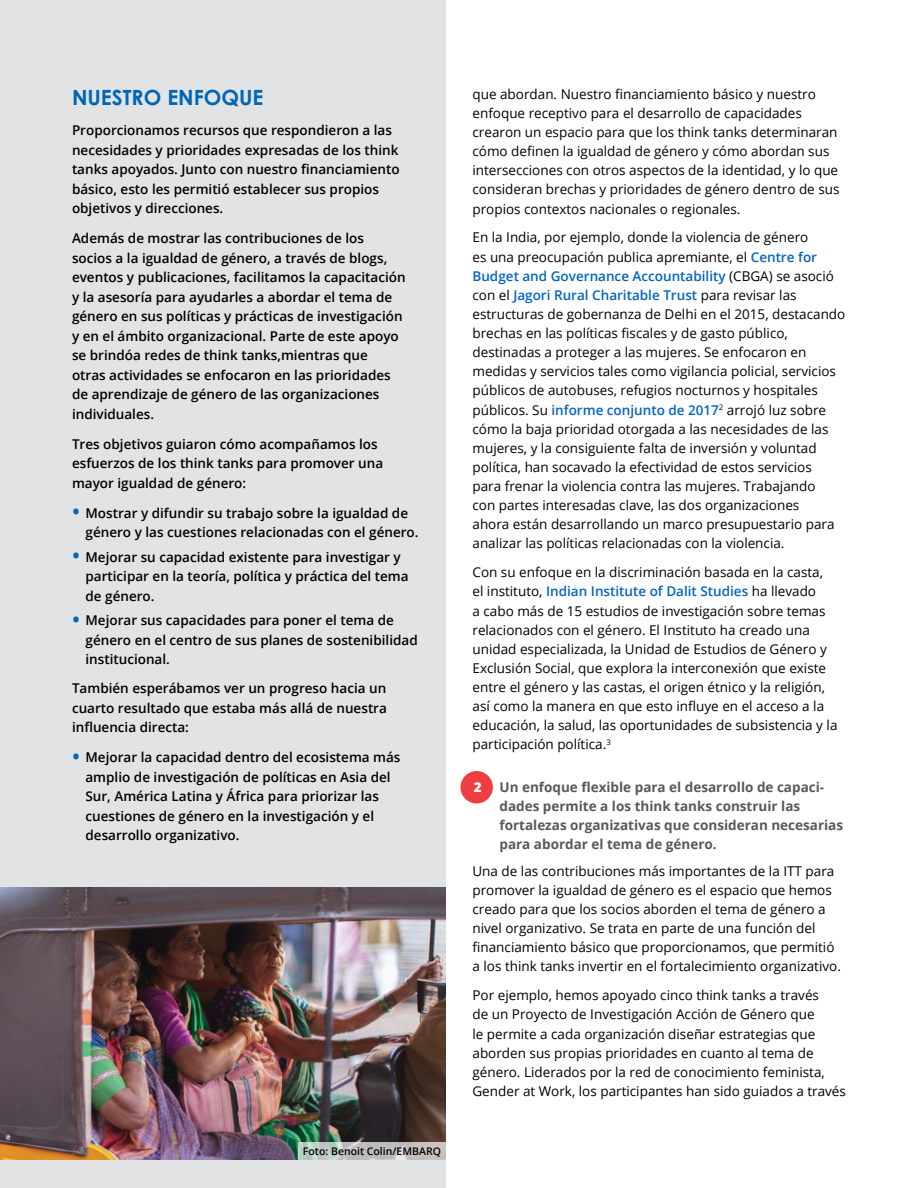
<style>
.page{position:relative;width:918px;height:1188px;background:#fff}
.page>*{position:absolute;margin:0;border:0;box-sizing:border-box;transform-origin:0 0}
.H2_boxed{font:700 21px "Century Gothic Pro";color:#0066b3}
.t1{font:13.5px/19.2px "Open Sans";color:#000}
.P_boxed_semi_bold{font:600 13.5px/19.5px "Open Sans";color:#000}
.NL{font:700 13.5px/19.2px "Open Sans";color:#58595b}
.NL-2{font:800 13.5px "Open Sans";color:#fff}
.t2{font:600 10.5px "Open Sans";color:#000}
.s1{font-size:21px;color:#0066b3}
.s2{font-weight:600;color:#0563c1}
</style>
<div class="page">
<div style="left:0;top:0;width:446px;height:1188px;background:#e2e3e4"></div>
<div style="left:460px;top:771px;width:33px;height:32px;background:#ef3d42;border-radius:50%"></div>
<img style="left:0;top:887px;width:446px;height:272px">
<svg style="left:298px;top:1142px;width:148px;height:17px;background:#c1c4c1"></svg>
<p class="H2_boxed" style="left:72px;top:85px;width:193px">NUESTRO ENFOQUE</p>
<p class="P_boxed_semi_bold" style="left:72px;top:121px;width:329px">Proporcionamos recursos que respondieron a las necesidades y prioridades expresadas de los think tanks apoyados. Junto con nuestro financiamiento básico, esto les permitió establecer sus propios objetivos y direcciones.</p>
<p class="P_boxed_semi_bold" style="left:72px;top:229px;width:335px">Además de mostrar las contribuciones de los socios a la igualdad de género, a través de blogs, eventos y publicaciones, facilitamos la capacitación y la asesoría para ayudarles a abordar el tema de género en sus políticas y prácticas de investigación y en el ámbito organizacional. Parte de este apoyo se brindóa redes de think tanks,mientras que<br>otras actividades se enfocaron en las prioridades de aprendizaje de género de las organizaciones individuales.</p>
<p class="P_boxed_semi_bold" style="left:72px;top:434px;width:313px">Tres objetivos guiaron cómo acompañamos los esfuerzos de los think tanks para promover una mayor igualdad de género:</p>
<p class="P_boxed_semi_bold" style="left:86px;top:503px;width:335px;text-indent:-14px"><span class="s1">•</span> Mostrar y difundir su trabajo sobre la igualdad de género y las cuestiones relacionadas con el género.</p>
<p class="P_boxed_semi_bold" style="left:86px;top:547px;width:325px;text-indent:-14px"><span class="s1">•</span> Mejorar su capacidad existente para investigar y participar en la teoría, política y práctica del tema de género.</p>
<p class="P_boxed_semi_bold" style="left:86px;top:610px;width:334px;text-indent:-14px"><span class="s1">•</span> Mejorar sus capacidades para poner el tema de género en el centro de sus planes de sostenibilidad institucional.</p>
<p class="P_boxed_semi_bold" style="left:72px;top:679px;width:316px;text-align:justify">También esperábamos ver un progreso hacia un cuarto resultado que estaba más allá de nuestra influencia directa:</p>
<p class="P_boxed_semi_bold" style="left:86px;top:748px;width:317px;text-indent:-14px"><span class="s1">•</span> Mejorar la capacidad dentro del ecosistema más amplio de investigación de políticas en Asia del Sur, América Latina y África para priorizar las cuestiones de género en la investigación y el desarrollo organizativo.</p>
<p class="t2" style="left:303px;top:1144px;width:140px">Foto: Benoit Colin/EMBARQ</p>
<p class="t1" style="left:472px;top:84px;width:369px">que abordan. Nuestro financiamiento básico y nuestro enfoque receptivo para el desarrollo de capacidades crearon un espacio para que los think tanks determinaran cómo definen la igualdad de género y cómo abordan sus intersecciones con otros aspectos de la identidad, y lo que consideran brechas y prioridades de género dentro de sus propios contextos nacionales o regionales.</p>
<p class="t1" style="left:472px;top:228px;width:374px">En la India, por ejemplo, donde la violencia de género<br>es una preocupación publica apremiante, el <span class="s2">Centre for Budget and Governance Accountability</span> (CBGA) se asoció con el <span class="s2">Jagori Rural Charitable Trust</span> para revisar las estructuras de gobernanza de Delhi en el 2015, destacando brechas en las políticas fiscales y de gasto público, destinadas a proteger a las mujeres. Se enfocaron en medidas y servicios tales como vigilancia policial, servicios públicos de autobuses, refugios nocturnos y hospitales públicos. Su <span class="s2">informe conjunto de 2017</span><sup>2</sup> arrojó luz sobre cómo la baja prioridad otorgada a las necesidades de las mujeres, y la consiguiente falta de inversión y voluntad política, han socavado la efectividad de estos servicios<br>para frenar la violencia contra las mujeres. Trabajando<br>con partes interesadas clave, las dos organizaciones<br>ahora están desarrollando un marco presupuestario para analizar las políticas relacionadas con la violencia.</p>
<p class="t1" style="left:472px;top:562px;width:367px">Con su enfoque en la discriminación basada en la casta,<br>el instituto, <span class="s2">Indian Institute of Dalit Studies</span> ha llevado<br>a cabo más de 15 estudios de investigación sobre temas relacionados con el género. El Instituto ha creado una unidad especializada, la Unidad de Estudios de Género y Exclusión Social, que explora la interconexión que existe entre el género y las castas, el origen étnico y la religión, así como la manera en que esto influye en el acceso a la educación, la salud, las oportunidades de subsistencia y la participación política.<sup>3</sup></p>
<p class="NL" style="left:500px;top:777px;width:345px">Un enfoque flexible para el desarrollo de capaci&shy;dades permite a los think tanks construir las fortalezas organizativas que consideran necesarias para abordar el tema de género.</p>
<p class="t1" style="left:472px;top:861px;width:370px">Una de las contribuciones más importantes de la ITT para promover la igualdad de género es el espacio que hemos creado para que los socios aborden el tema de género a nivel organizativo. Se trata en parte de una función del financiamiento básico que proporcionamos, que permitió a los think tanks invertir en el fortalecimiento organizativo.</p>
<p class="t1" style="left:472px;top:985px;width:375px">Por ejemplo, hemos apoyado cinco think tanks a través<br>de un Proyecto de Investigación Acción de Género que<br>le permite a cada organización diseñar estrategias que aborden sus propias prioridades en cuanto al tema de género. Liderados por la red de conocimiento feminista, Gender at Work, los participantes han sido guiados a través</p>
<p class="NL-2" style="left:474px;top:777px;width:9px">2</p>
</div>
